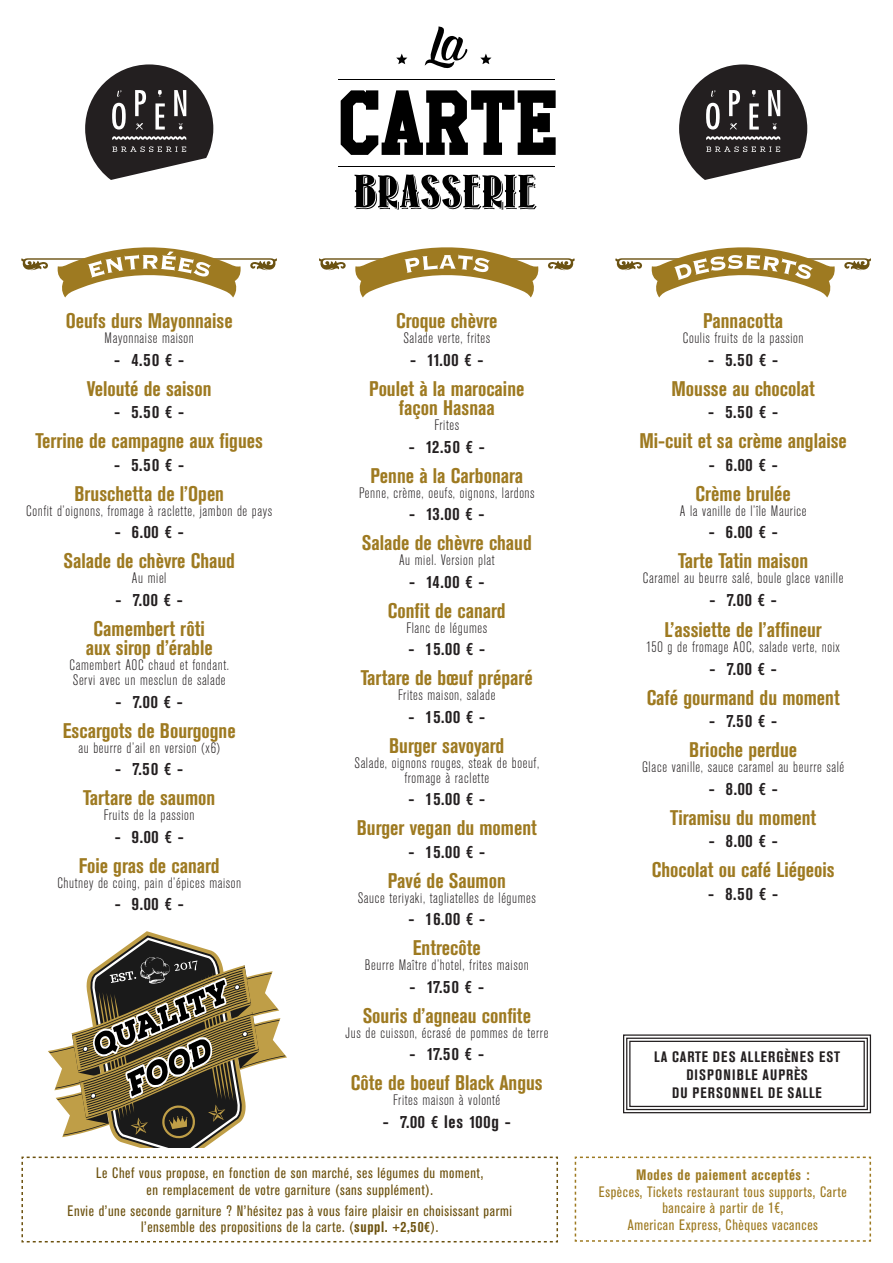
<style>
.page{position:relative;width:893px;height:1263px;background:#fff}
.page>*{position:absolute;margin:0;border:0;box-sizing:border-box;transform-origin:0 0}
.t1{font:700 condensed 21px/19.5px "Akzidenz Grotesk BE";color:#9e7a21;text-align:center}
.t2{font:700 condensed 18px "Akzidenz Grotesk BE";letter-spacing:.04em;color:#231f20}
.t3{font:300 condensed 15px/15px "Akzidenz Grotesk BE";letter-spacing:.04em;color:#231f20}
.t4{font:condensed 15px/16.5px "Akzidenz Grotesk BE";letter-spacing:.04em;color:#6c510e;text-align:center}
.t5{font:condensed 15px/16.5px "Akzidenz Grotesk BE";letter-spacing:.04em;color:#9e7a21;text-align:center}
.t6{font:700 condensed 15px/18px "Akzidenz Grotesk BE";letter-spacing:.075em;color:#231f20;text-align:center}
.t7{font:700 condensed 15px "Akzidenz Grotesk BE";letter-spacing:.04em;color:#9e7a21}
.s1{font-weight:700}
</style>
<div class="page">
<svg style="left:85px;top:64px;width:128px;height:116px"></svg>
<svg style="left:679px;top:64px;width:128px;height:116px"></svg>
<svg style="left:21px;top:247px;width:256px;height:50px"></svg>
<svg style="left:319px;top:247px;width:256px;height:50px"></svg>
<svg style="left:615px;top:247px;width:256px;height:50px"></svg>
<svg style="left:48px;top:931px;width:239px;height:217px"></svg>
<svg style="left:21px;top:1156px;width:537px;height:87px"></svg>
<svg style="left:574px;top:1156px;width:298px;height:86px"></svg>
<svg style="left:623px;top:1034px;width:249px;height:80px"></svg>
<div style="left:626px;top:1037px;width:242px;height:73px;border:1px solid #231f20"></div>
<div style="left:629px;top:1041px;width:236px;height:66px;border:1px solid #231f20"></div>
<svg style="left:424px;top:26px;width:44px;height:43px"></svg>
<svg style="left:341px;top:90px;width:215px;height:65px"></svg>
<hr style="left:338px;top:79px;width:216px;height:1px;background:#000">
<hr style="left:338px;top:166px;width:216px;height:1px;background:#000">
<svg style="left:355px;top:174px;width:182px;height:36px"></svg>
<svg style="left:396px;top:54px;width:11px;height:10px"></svg>
<svg style="left:480px;top:54px;width:11px;height:10px"></svg>
<h1 class="t1" style="left:66px;top:311px;width:168px">Oeufs durs Mayonnaise</h1>
<p class="t3" style="left:105px;top:331px;width:91px">Mayonnaise maison</p>
<p class="t2" style="left:114px;top:349px;width:71px">- 4.50 € -</p>
<h1 class="t1" style="left:87px;top:379px;width:126px">Velouté de saison</h1>
<p class="t2" style="left:114px;top:402px;width:71px">- 5.50 € -</p>
<h1 class="t1" style="left:36px;top:431px;width:229px">Terrine de campagne aux figues</h1>
<p class="t2" style="left:114px;top:454px;width:71px">- 5.50 € -</p>
<h1 class="t1" style="left:74px;top:484px;width:151px">Bruschetta de l’Open</h1>
<p class="t3" style="left:26px;top:504px;width:247px">Confit d’oignons, fromage à raclette, jambon de pays</p>
<p class="t2" style="left:115px;top:522px;width:71px">- 6.00 € -</p>
<h1 class="t1" style="left:64px;top:551px;width:173px">Salade de chèvre Chaud</h1>
<p class="t3" style="left:132px;top:571px;width:36px">Au miel</p>
<p class="t2" style="left:116px;top:589px;width:69px">- 7.00 € -</p>
<h1 class="t1" style="left:86px;top:619px;width:128px">Camembert rôti aux sirop d’érable</h1>
<p class="t3" style="left:70px;top:658px;width:161px">Camembert AOC chaud et fondant.<br>Servi avec un mesclun de salade</p>
<p class="t2" style="left:116px;top:691px;width:69px">- 7.00 € -</p>
<h1 class="t1" style="left:63px;top:721px;width:174px">Escargots de Bourgogne</h1>
<p class="t3" style="left:78px;top:741px;width:143px">au beurre d’ail en version (x6)</p>
<p class="t2" style="left:115px;top:759px;width:69px">- 7.50 € -</p>
<h1 class="t1" style="left:83px;top:788px;width:134px">Tartare de saumon</h1>
<p class="t3" style="left:104px;top:808px;width:92px">Fruits de la passion</p>
<p class="t2" style="left:115px;top:826px;width:71px">- 9.00 € -</p>
<h1 class="t1" style="left:79px;top:856px;width:142px">Foie gras de canard</h1>
<p class="t3" style="left:57px;top:876px;width:185px">Chutney de coing, pain d’épices maison</p>
<p class="t2" style="left:115px;top:894px;width:71px">- 9.00 € -</p>
<h1 class="t1" style="left:396px;top:311px;width:103px">Croque chèvre</h1>
<p class="t3" style="left:403px;top:331px;width:88px">Salade verte, frites</p>
<p class="t2" style="left:410px;top:349px;width:75px">- 11.00 € -</p>
<h1 class="t1" style="left:369px;top:379px;width:157px">Poulet à la marocaine façon Hasnaa</h1>
<p class="t3" style="left:434px;top:418px;width:26px">Frites</p>
<p class="t2" style="left:409px;top:436px;width:78px">- 12.50 € -</p>
<h1 class="t1" style="left:371px;top:466px;width:154px">Penne à la Carbonara</h1>
<p class="t3" style="left:359px;top:486px;width:177px">Penne, crème, oeufs, oignons, lardons</p>
<p class="t2" style="left:409px;top:504px;width:77px">- 13.00 € -</p>
<h1 class="t1" style="left:362px;top:533px;width:171px">Salade de chèvre chaud</h1>
<p class="t3" style="left:399px;top:553px;width:97px">Au miel. Version plat</p>
<p class="t2" style="left:409px;top:571px;width:77px">- 14.00 € -</p>
<h1 class="t1" style="left:388px;top:601px;width:119px">Confit de canard</h1>
<p class="t3" style="left:406px;top:621px;width:82px">Flanc de légumes</p>
<p class="t2" style="left:408px;top:639px;width:78px">- 15.00 € -</p>
<h1 class="t1" style="left:361px;top:668px;width:174px">Tartare de bœuf préparé</h1>
<p class="t3" style="left:398px;top:688px;width:99px">Frites maison, salade</p>
<p class="t2" style="left:408px;top:706px;width:78px">- 15.00 € -</p>
<h1 class="t1" style="left:389px;top:736px;width:117px">Burger savoyard</h1>
<p class="t3" style="left:354px;top:756px;width:186px;text-align:center">Salade, oignons rouges, steak de boeuf, fromage à raclette</p>
<p class="t2" style="left:408px;top:789px;width:78px">- 15.00 € -</p>
<h1 class="t1" style="left:357px;top:818px;width:181px">Burger vegan du moment</h1>
<p class="t2" style="left:408px;top:841px;width:78px">- 15.00 € -</p>
<h1 class="t1" style="left:388px;top:871px;width:119px">Pavé de Saumon</h1>
<p class="t3" style="left:358px;top:891px;width:180px">Sauce teriyaki, tagliatelles de légumes</p>
<p class="t2" style="left:408px;top:909px;width:78px">- 16.00 € -</p>
<h1 class="t1" style="left:413px;top:938px;width:69px">Entrecôte</h1>
<p class="t3" style="left:365px;top:958px;width:165px">Beurre Maître d’hotel, frites maison</p>
<p class="t2" style="left:410px;top:976px;width:76px">- 17.50 € -</p>
<h1 class="t1" style="left:363px;top:1006px;width:170px">Souris d’agneau confite</h1>
<p class="t3" style="left:345px;top:1026px;width:205px">Jus de cuisson, écrasé de pommes de terre</p>
<p class="t2" style="left:410px;top:1044px;width:76px">- 17.50 € -</p>
<h1 class="t1" style="left:351px;top:1073px;width:193px">Côte de boeuf Black Angus</h1>
<p class="t3" style="left:393px;top:1093px;width:108px">Frites maison à volonté</p>
<p class="t2" style="left:383px;top:1111px;width:129px">- 7.00 € les 100g -</p>
<p class="t4" style="left:96px;top:1165px;width:388px">Le Chef vous propose, en fonction de son marché, ses légumes du moment, en remplacement de votre garniture (sans supplément).</p>
<p class="t4" style="left:68px;top:1202px;width:446px">Envie d’une seconde garniture ? N’hésitez pas à vous faire plaisir en choisissant parmi l’ensemble des propositions de la carte. (<span class="s1">suppl. +2,50€</span>).</p>
<h1 class="t1" style="left:703px;top:311px;width:82px">Pannacotta</h1>
<p class="t3" style="left:683px;top:331px;width:122px">Coulis fruits de la passion</p>
<p class="t2" style="left:708px;top:349px;width:71px">- 5.50 € -</p>
<h1 class="t1" style="left:671px;top:379px;width:145px">Mousse au chocolat</h1>
<p class="t2" style="left:708px;top:402px;width:71px">- 5.50 € -</p>
<h1 class="t1" style="left:639px;top:431px;width:209px">Mi-cuit et sa crème anglaise</h1>
<p class="t2" style="left:709px;top:454px;width:71px">- 6.00 € -</p>
<h1 class="t1" style="left:695px;top:484px;width:97px">Crème brulée</h1>
<p class="t3" style="left:680px;top:504px;width:128px">A la vanille de l’île Maurice</p>
<p class="t2" style="left:709px;top:522px;width:71px">- 6.00 € -</p>
<h1 class="t1" style="left:678px;top:551px;width:132px">Tarte Tatin maison</h1>
<p class="t3" style="left:643px;top:571px;width:202px">Caramel au beurre salé, boule glace vanille</p>
<p class="t2" style="left:710px;top:589px;width:69px">- 7.00 € -</p>
<h1 class="t1" style="left:664px;top:620px;width:159px">L’assiette de l’affineur</h1>
<p class="t3" style="left:646px;top:640px;width:196px">150 g de fromage AOC, salade verte, noix</p>
<p class="t2" style="left:710px;top:658px;width:69px">- 7.00 € -</p>
<h1 class="t1" style="left:647px;top:688px;width:195px">Café gourmand du moment</h1>
<p class="t2" style="left:709px;top:711px;width:69px">- 7.50 € -</p>
<h1 class="t1" style="left:689px;top:740px;width:109px">Brioche perdue</h1>
<p class="t3" style="left:642px;top:760px;width:204px">Glace vanille, sauce caramel au beurre salé</p>
<p class="t2" style="left:709px;top:778px;width:71px">- 8.00 € -</p>
<h1 class="t1" style="left:670px;top:808px;width:148px">Tiramisu du moment</h1>
<p class="t2" style="left:709px;top:831px;width:71px">- 8.00 € -</p>
<h1 class="t1" style="left:652px;top:860px;width:184px">Chocolat ou café Liégeois</h1>
<p class="t2" style="left:708px;top:883px;width:71px">- 8.50 € -</p>
<p class="t6" style="left:654px;top:1047px;width:187px">LA CARTE DES ALLERGÈNES EST<br>DISPONIBLE AUPRÈS<br>DU PERSONNEL DE SALLE</p>
<p class="t7" style="left:636px;top:1166px;width:175px">Modes de paiement acceptés :</p>
<p class="t5" style="left:599px;top:1183px;width:249px">Espèces, Tickets restaurant tous supports, Carte bancaire à partir de 1€,<br>American Express, Chèques vacances</p>
</div>
